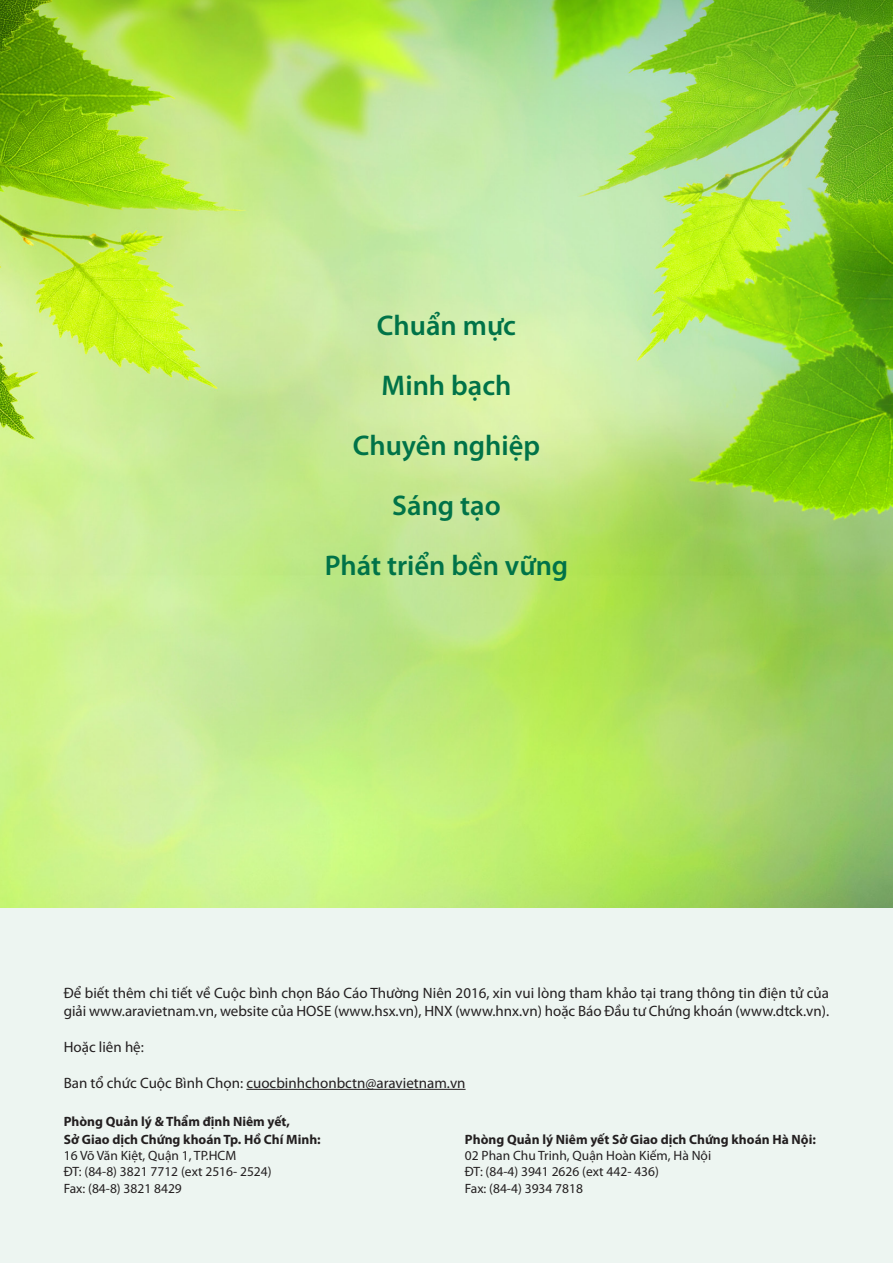
<style>
.page{position:relative;width:893px;height:1263px;background:#edf5f1}
.page>*{position:absolute;margin:0;border:0;box-sizing:border-box;transform-origin:0 0}
.t1{font:600 28.5px "Myriad Pro";color:#007348}
.body_text{font:15px/18px "Myriad Pro";color:#231f20}
.body_text-2{font:13.5px "Myriad Pro";color:#231f20}
.body_text-3{font:700 13.5px "Myriad Pro";color:#231f20}
</style>
<div class="page">
<hr style="left:246px;top:1089px;width:220px;height:1px;background:#231f20">
<img style="left:0;top:0;width:893px;height:908px">
<p class="t1" style="left:377px;top:307px;width:141px">Chuẩn mực</p>
<p class="t1" style="left:382px;top:367px;width:131px">Minh bạch</p>
<p class="t1" style="left:353px;top:427px;width:189px">Chuyên nghiệp</p>
<p class="t1" style="left:392px;top:487px;width:110px">Sáng tạo</p>
<p class="t1" style="left:325px;top:547px;width:245px">Phát triển bền vững</p>
<p class="body_text" style="left:64px;top:983px;width:767px">Để biết thêm chi tiết về Cuộc bình chọn Báo Cáo Thường Niên 2016, xin vui lòng tham khảo tại trang thông tin điện tử của giải www.aravietnam.vn, website của HOSE (www.hsx.vn), HNX (www.hnx.vn) hoặc Báo Đầu tư Chứng khoán (www.dtck.vn).</p>
<p class="body_text" style="left:64px;top:1037px;width:82px">Hoặc liên hệ:</p>
<p class="body_text" style="left:64px;top:1073px;width:403px">Ban tổ chức Cuộc Bình Chọn: cuocbinhchonbctn@aravietnam.vn</p>
<p class="body_text-3" style="left:64px;top:1113px;width:228px">Phòng Quản lý &amp; Thẩm định Niêm yết,</p>
<p class="body_text-3" style="left:465px;top:1130px;width:352px">Phòng Quản lý Niêm yết Sở Giao dịch Chứng khoán Hà Nội:</p>
<p class="body_text-2" style="left:465px;top:1147px;width:248px">02 Phan Chu Trinh, Quận Hoàn Kiếm, Hà Nội</p>
<p class="body_text-2" style="left:465px;top:1163px;width:196px">ĐT: (84-4) 3941 2626 (ext 442- 436)</p>
<p class="body_text-2" style="left:465px;top:1180px;width:120px">Fax: (84-4) 3934 7818</p>
<p class="body_text-3" style="left:64px;top:1130px;width:258px">Sở Giao dịch Chứng khoán Tp. Hồ Chí Minh:</p>
<p class="body_text-2" style="left:64px;top:1147px;width:174px">16 Võ Văn Kiệt, Quận 1, TP.HCM</p>
<p class="body_text-2" style="left:64px;top:1163px;width:209px">ĐT: (84-8) 3821 7712 (ext 2516- 2524)</p>
<p class="body_text-2" style="left:64px;top:1180px;width:120px">Fax: (84-8) 3821 8429</p>
</div>
